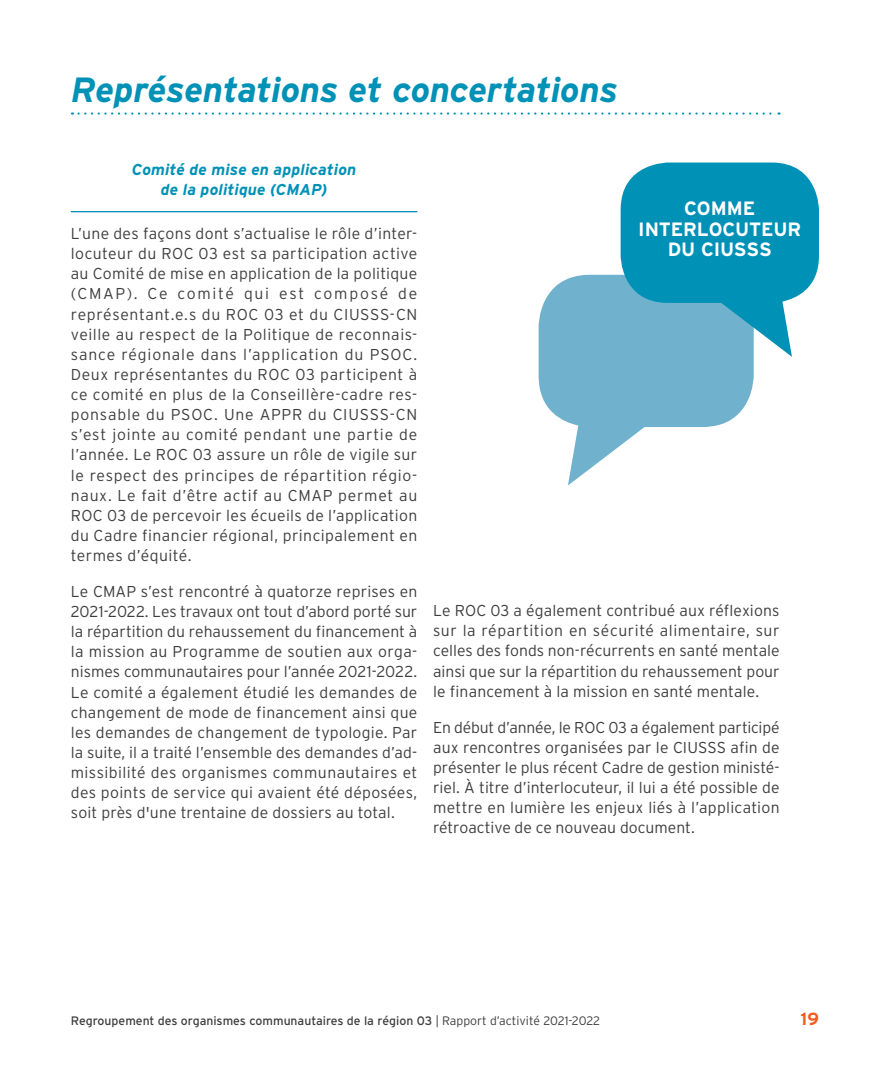
<style>
.page{position:relative;width:882px;height:1071px;background:#fff}
.page>*{position:absolute;margin:0;border:0;box-sizing:border-box;transform-origin:0 0}
.Titre_chapitre{font:italic 700 35px "Interstate";letter-spacing:-.01em;color:#0091b6}
.Txt_courant{font:700 19.25px/20.1px "Interstate";letter-spacing:-.01em;color:#fff;text-align:center}
.t1{font:700 17.5px "Interstate";color:#f25b21}
.Txt_courant-2{font:300 15.75px/20.1px "Interstate";letter-spacing:.01em;color:#3e3e3f;text-align:justify}
.Titre___Mandats{font:italic 700 15.75px/20.1px "Interstate";letter-spacing:.01em;color:#0091b6;text-align:center}
.t2{font:12.25px "Interstate";color:#3e3e3f}
.s1{font-weight:300}
</style>
<div class="page">
<svg style="left:79px;top:112px;width:701px;height:3px"></svg>
<svg style="left:539px;top:275px;width:215px;height:211px;fill:#70b2cd"></svg>
<svg style="left:621px;top:163px;width:198px;height:194px;background:#2ca1c0"></svg>
<hr style="left:71px;top:211px;width:346px;height:1px;background:#0091b6">
<p class="Titre_chapitre" style="left:71px;top:71px;width:549px">Représentations et concertations</p>
<p class="Titre___Mandats" style="left:132px;top:159px;width:226px">Comité de mise en application de la politique (CMAP)</p>
<p class="Txt_courant-2" style="left:71px;top:223px;width:348px">L’une des façons dont s’actualise le rôle d’inter&shy;locuteur du ROC 03 est sa participation active au Comité de mise en application de la politique (CMAP). Ce comité qui est composé de représentant.e.s du ROC 03 et du CIUSSS-CN veille au respect de la Politique de reconnais&shy;sance régionale dans l’application du PSOC.<br>Deux représentantes du ROC 03 participent à ce comité en plus de la Conseillère-cadre res&shy;ponsable du PSOC. Une APPR du CIUSSS-CN s’est jointe au comité pendant une partie de l’année. Le ROC 03 assure un rôle de vigile sur le respect des principes de répartition régio&shy;naux. Le fait d’être actif au CMAP permet au ROC 03 de percevoir les écueils de l’application du Cadre financier régional, principalement en termes d’équité.</p>
<p class="Txt_courant-2" style="left:71px;top:581px;width:348px">Le CMAP s’est rencontré à quatorze reprises en 2021-2022. Les travaux ont tout d’abord porté sur la répartition du rehaussement du financement à la mission au Programme de soutien aux orga&shy;nismes communautaires pour l’année 2021-2022.<br>Le comité a également étudié les demandes de changement de mode de financement ainsi que les demandes de changement de typologie. Par la suite, il a traité l’ensemble des demandes d’ad&shy;missibilité des organismes communautaires et des points de service qui avaient été déposées, soit près d'une trentaine de dossiers au total.</p>
<p class="Txt_courant" style="left:638px;top:198px;width:165px">COMME<br>INTERLOCUTEUR<br>DU CIUSSS</p>
<p class="Txt_courant-2" style="left:433px;top:600px;width:348px">Le ROC 03 a également contribué aux réflexions sur la répartition en sécurité alimentaire, sur celles des fonds non-récurrents en santé mentale ainsi que sur la répartition du rehaussement pour le financement à la mission en santé mentale.</p>
<p class="Txt_courant-2" style="left:433px;top:717px;width:348px">En début d’année, le ROC 03 a également participé aux rencontres organisées par le CIUSSS afin de présenter le plus récent Cadre de gestion ministé&shy;riel. À titre d’interlocuteur, il lui a été possible de mettre en lumière les enjeux liés à l’application rétroactive de ce nouveau document.</p>
<p class="t2" style="left:71px;top:1014px;width:531px">Regroupement des organismes communautaires de la région 03 <span class="s1">| Rapport d’activité 2021-2022</span></p>
<p class="t1" style="left:801px;top:1009px;width:20px">19</p>
</div>
